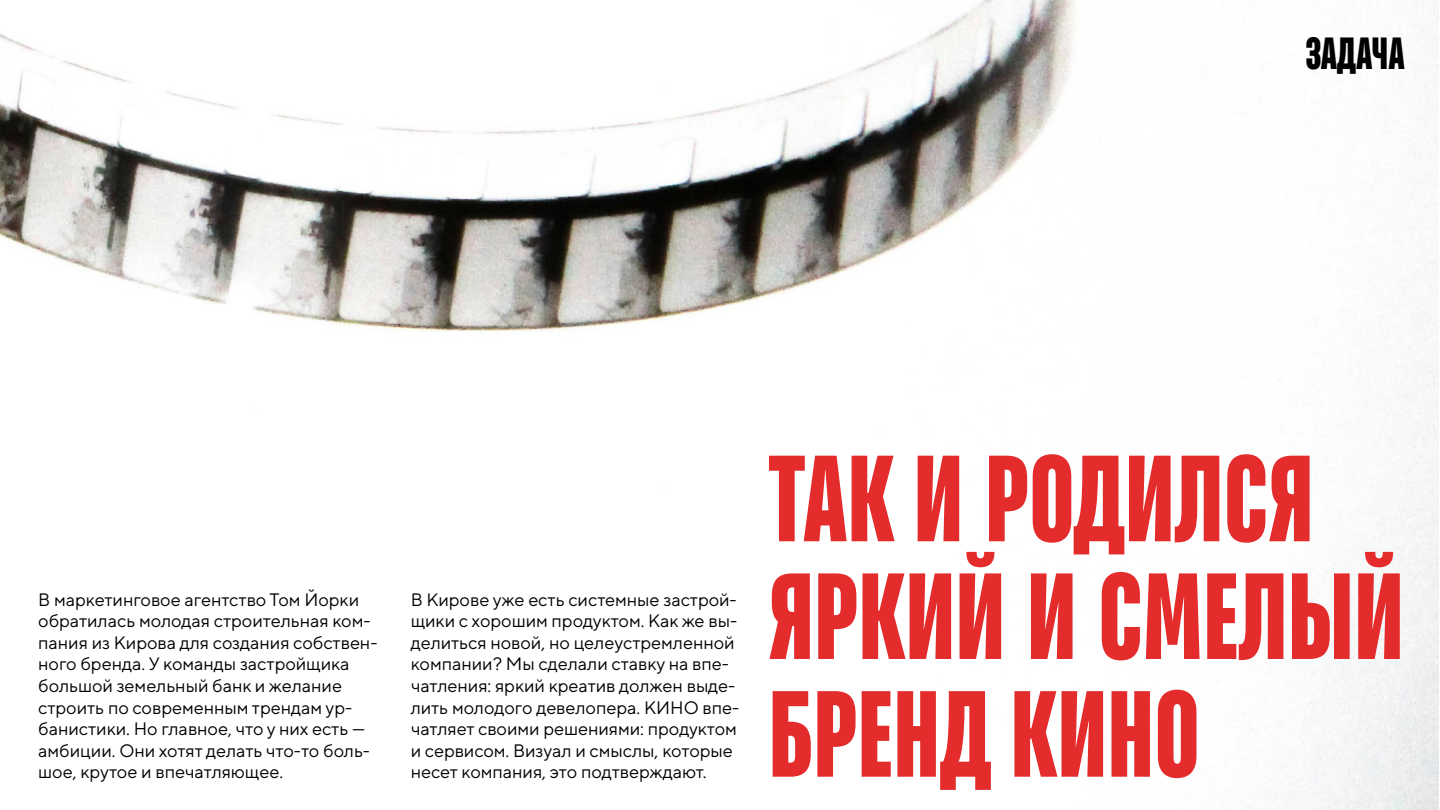
<style>
.page{position:relative;width:1440px;height:810px;background:#fff}
.page>*{position:absolute;margin:0;border:0;box-sizing:border-box;transform-origin:0 0}
.t1{font:800 122.25px/117.8px "TT Bluescreens Trial";color:#e42c2c}
.t2{font:800 45px "TT Bluescreens Trial";color:#010101}
.t3{font:18px/21.6px "TT Norms Pro";color:#000}
.t4{font:18px/21.6px "TT Norms Pro";color:#010101}
</style>
<div class="page">
<img style="left:0;top:0;width:1438px;height:810px">
<h2 class="t2" style="left:1306px;top:27px;width:101px">ЗАДАЧА</h2>
<p class="t4" style="left:38px;top:588px;width:341px">В маркетинговое агентство Том Йорки обратилась молодая строительная ком&shy;пания из Кирова для создания собствен&shy;ного бренда. У команды застройщика большой земельный банк и желание строить по современным трендам ур&shy;банистики. Но главное, что у них есть — амбиции. Они хотят делать что-то боль&shy;шое, крутое и впечатляющее.</p>
<p class="t3" style="left:411px;top:588px;width:330px">В Кирове уже есть системные застрой&shy;щики с хорошим продуктом. Как же вы&shy;делиться новой, но целеустремленной компании? Мы сделали ставку на впе&shy;чатления: яркий креатив должен выде&shy;лить молодого девелопера. КИНО впе&shy;чатляет своими решениями: продуктом и сервисом. Визуал и смыслы, которые несет компания, это подтверждают.</p>
<h1 class="t1" style="left:768px;top:438px;width:637px">ТАК И РОДИЛСЯ<br>ЯРКИЙ И СМЕЛЫЙ<br>БРЕНД КИНО</h1>
</div>
